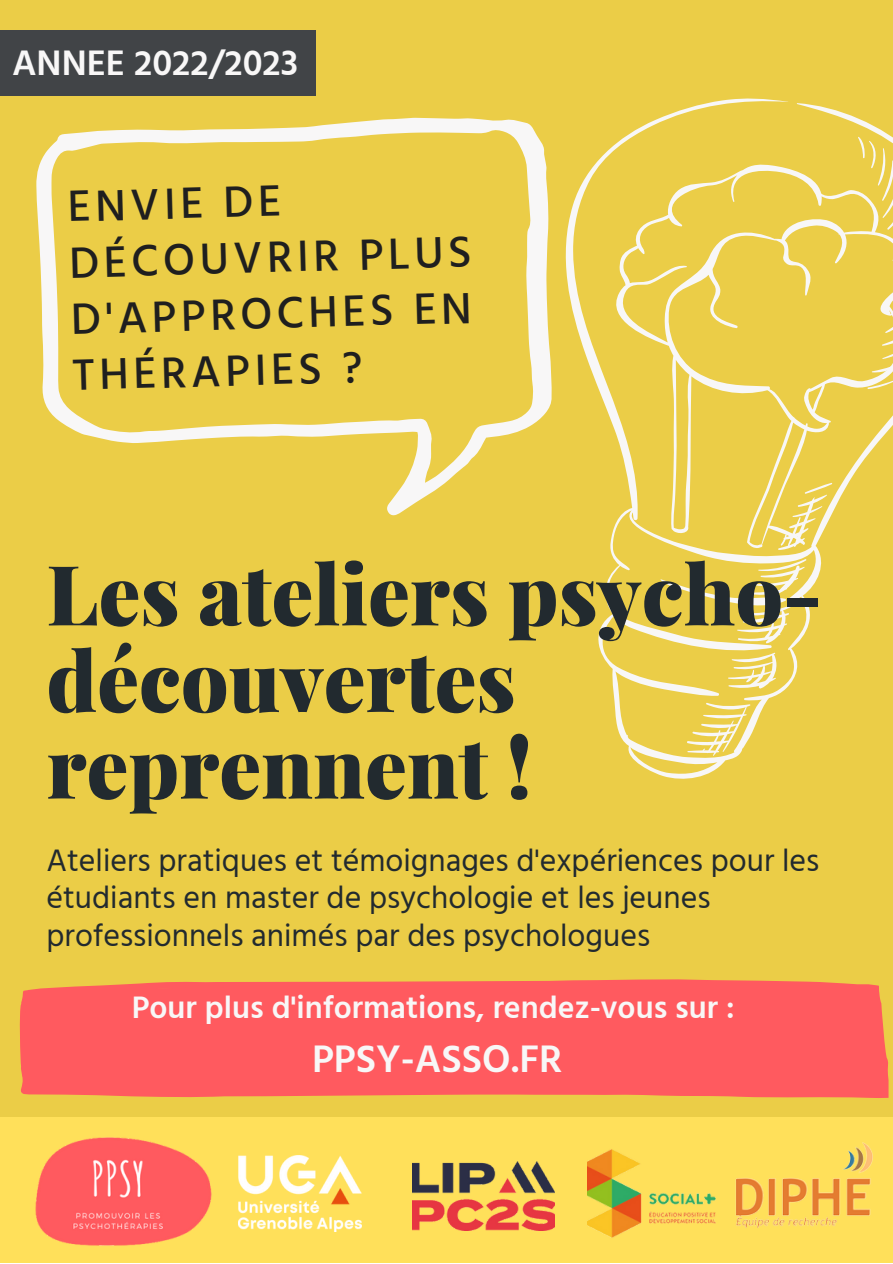
<style>
.page{position:relative;width:893px;height:1264px;background:#fff}
.page>*{position:absolute;margin:0;border:0;box-sizing:border-box;transform-origin:0 0}
.t1{font:900 83.1px/86.6px "Playfair Display";color:#222a2f}
.t2{font:500 45px/56.2px "Hind Guntur";color:#1f1f1f}
.t3{font:600 39.45px "Hind Guntur";color:#f8f7f7}
.t4{font:600 36.45px "Hind Guntur";color:#f8f7f7}
.t5{font:31.95px/37px "Hind Guntur";color:#222a2f}
.t6{font:600 31.95px "Hind Guntur";color:#f8f7f7}
</style>
<div class="page">
<div style="left:0;top:0;width:892px;height:1262px;background:#ebcd47"></div>
<svg style="left:36px;top:118px;width:447px;height:398px"></svg>
<svg style="left:483px;top:98px;width:408px;height:681px"></svg>
<svg style="left:574px;top:144px;width:318px;height:422px"></svg>
<svg style="left:854px;top:136px;width:38px;height:257px"></svg>
<svg style="left:658px;top:479px;width:174px;height:281px"></svg>
<div style="left:0;top:1116px;width:892px;height:146px;background:#ffe05a"></div>
<img style="left:412px;top:1161px;width:142px;height:69px">
<img style="left:238px;top:1155px;width:123px;height:76px">
<img style="left:0;top:1116px;width:235px;height:130px">
<img style="left:735px;top:1142px;width:137px;height:86px">
<div style="left:20px;top:979px;width:868px;height:119px;background:#ff5a5f"></div>
<div style="left:0;top:30px;width:316px;height:66px;background:#414447"></div>
<img style="left:587px;top:1149px;width:129px;height:89px">
<p class="t4" style="left:12px;top:41px;width:287px">ANNEE 2022/2023</p>
<h2 class="t2" style="left:66px;top:178px;width:404px;rotate:-2deg">ENVIE DE<br>DÉCOUVRIR PLUS<br>D'APPROCHES EN<br>THÉRAPIES ?</h2>
<h1 class="t1" style="left:46px;top:547px;width:777px">Les ateliers psycho&shy;découvertes reprennent !</h1>
<p class="t5" style="left:46px;top:841px;width:774px">Ateliers pratiques et témoignages d'expériences pour les étudiants en master de psychologie et les jeunes professionnels animés par des psychologues</p>
<p class="t6" style="left:132px;top:988px;width:604px">Pour plus d'informations, rendez-vous sur :</p>
<p class="t3" style="left:312px;top:1035px;width:252px">PPSY-ASSO.FR</p>
</div>
